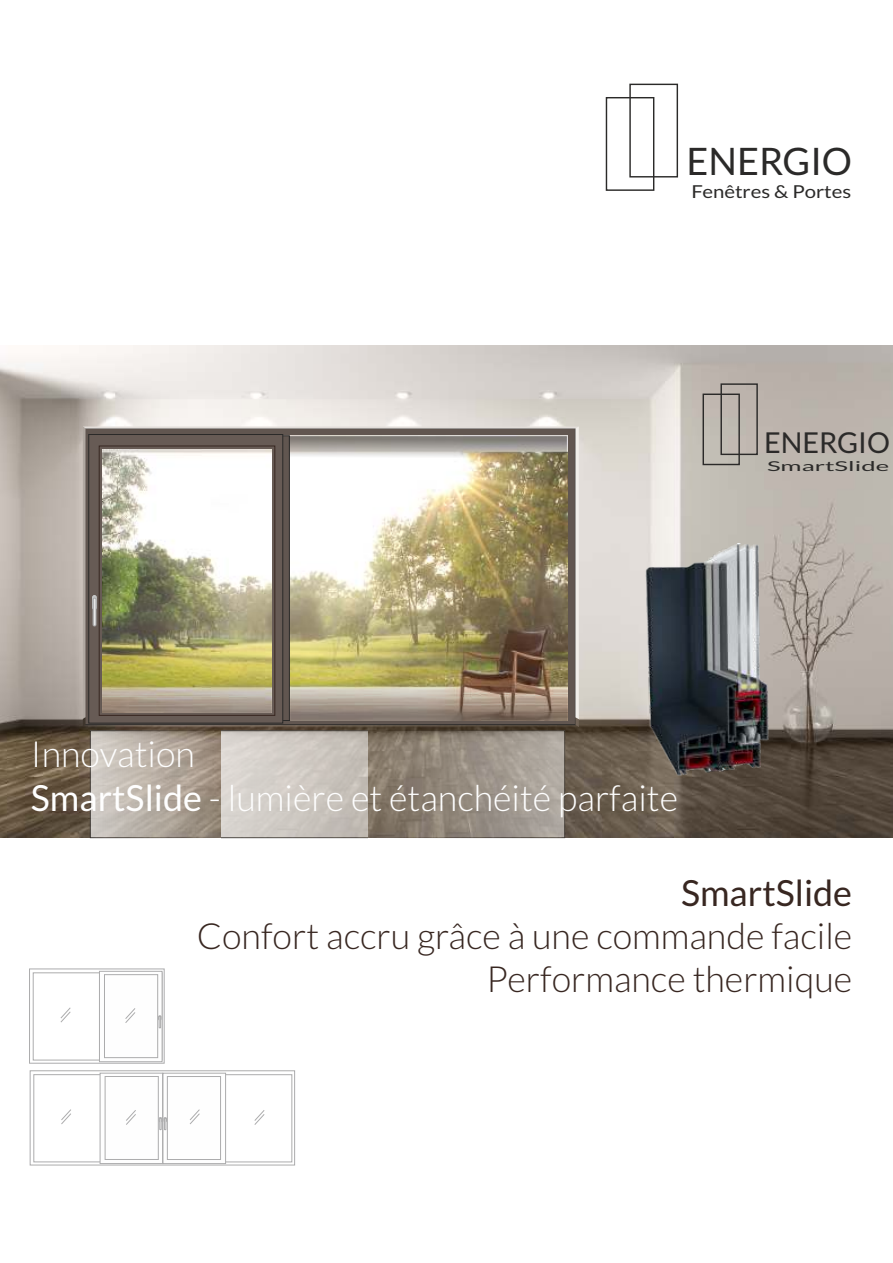
<style>
.page{position:relative;width:893px;height:1263px;background:#fff}
.page>*{position:absolute;margin:0;border:0;box-sizing:border-box;transform-origin:0 0}
.t1{font:37.8px "Lato";color:#2b2a29}
.t2{font:300 36px/43.2px "Lato";color:#382721;text-align:right}
.t3{font:300 36px/43.2px "Lato";color:#fefefe}
.t4{font:36px "Lato";color:#382721}
.t5{font:28.8px "Lato";color:#2b2a29}
.t6{font:17.85px "Lato";color:#2b2a29;scale:1.14 1}
.t7{font:13.5px "Lato";color:#2b2a29;scale:1.9 1}
.s1{font-weight:400}
</style>
<div class="page">
<img style="left:0;top:345px;width:893px;height:493px">
<svg style="left:92px;top:732px;width:471px;height:104px;background:#b0a89e"></svg>
<div style="left:90px;top:730px;width:475px;height:108px;border:1px solid #2b2a29"></div>
<div style="left:703px;top:394px;width:37px;height:71px;border:1px solid #2b2a29"></div>
<div style="left:720px;top:383px;width:38px;height:72px;border:1px solid #2b2a29"></div>
<img style="left:83px;top:426px;width:496px;height:301px">
<img style="left:645px;top:544px;width:125px;height:231px">
<div style="left:606px;top:97px;width:48px;height:94px;border:1px solid #2b2a29"></div>
<div style="left:629px;top:84px;width:49px;height:93px;border:1px solid #2b2a29"></div>
<div style="left:29px;top:968px;width:136px;height:95px;border:1px solid #acacad"></div>
<div style="left:33px;top:972px;width:130px;height:88px;border:1px solid #acacad"></div>
<svg style="left:60px;top:1007px;width:11px;height:16px"></svg>
<svg style="left:99px;top:970px;width:64px;height:92px"></svg>
<div style="left:30px;top:1070px;width:265px;height:95px;border:1px solid #acacad"></div>
<div style="left:33px;top:1074px;width:130px;height:88px;border:1px solid #acacad"></div>
<svg style="left:61px;top:1109px;width:10px;height:15px"></svg>
<div style="left:163px;top:1074px;width:129px;height:88px;border:1px solid #acacad"></div>
<svg style="left:254px;top:1110px;width:11px;height:15px"></svg>
<svg style="left:99px;top:1072px;width:127px;height:92px"></svg>
<p class="t1" style="left:686px;top:145px;width:167px">ENERGIO</p>
<p class="t6" style="left:691px;top:184px;width:142px">Fenêtres &amp; Portes</p>
<p class="t5" style="left:764px;top:430px;width:127px">ENERGIO</p>
<p class="t7" style="left:767px;top:460px;width:66px">SmartSlide</p>
<p class="t3" style="left:31px;top:735px;width:649px">Innovation<br><span class="s1">SmartSlide</span> - lumière et étanchéité parfaite</p>
<p class="t4" style="left:681px;top:877px;width:173px">SmartSlide</p>
<p class="t2" style="left:197px;top:916px;width:657px">Confort accru grâce à une commande facile<br>Performance thermique</p>
</div>
